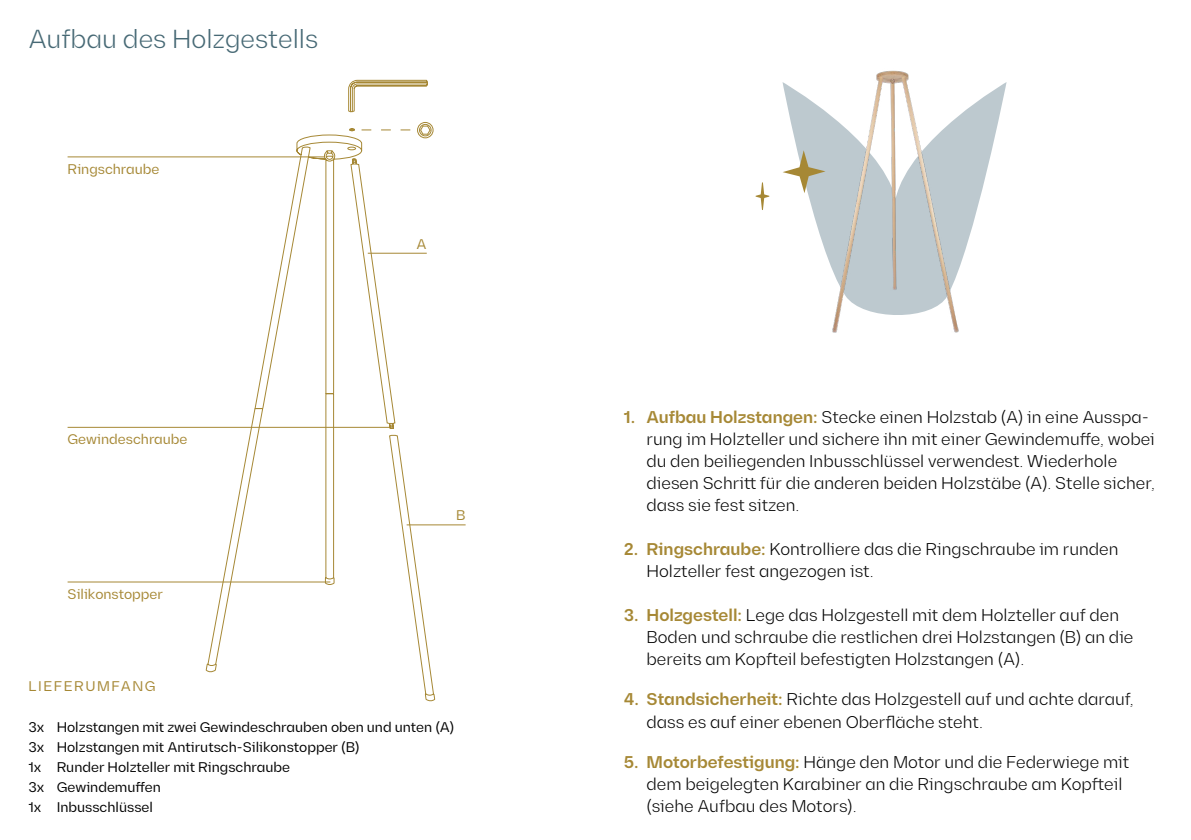
<style>
.page{position:relative;width:1191px;height:840px;background:#fff}
.page>*{position:absolute;margin:0;border:0;box-sizing:border-box;transform-origin:0 0}
.t1{font:300 26px "Diagramm";color:#476975}
.t2{font:300 17px/22px "Diagramm";color:#000}
.t3{font:14px/20px "Diagramm";color:#000}
.t4{font:14px "Diagramm";color:#a68835}
.t5{font:14px "Diagramm";letter-spacing:.11em;color:#a68835}
.s1{font-weight:600;color:#a68835}
</style>
<div class="page">
<svg style="left:205px;top:134px;width:231px;height:568px"></svg>
<svg style="left:416px;top:122px;width:18px;height:17px"></svg>
<svg style="left:349px;top:128px;width:6px;height:3px"></svg>
<svg style="left:361px;top:129px;width:49px;height:1px"></svg>
<hr style="left:68px;top:427px;width:323px;height:1px;background:#a68835">
<hr style="left:68px;top:581px;width:262px;height:1px;background:#a68835">
<hr style="left:68px;top:156px;width:257px;height:1px;background:#a68835">
<hr style="left:368px;top:253px;width:59px;height:1px;background:#a68835">
<hr style="left:406px;top:524px;width:59px;height:1px;background:#a68835">
<svg style="left:348px;top:79px;width:80px;height:34px"></svg>
<img style="left:769px;top:70px;width:238px;height:263px">
<svg style="left:782px;top:150px;width:43px;height:43px"></svg>
<svg style="left:755px;top:182px;width:14px;height:28px"></svg>
<h1 class="t1" style="left:28px;top:24px;width:291px">Aufbau des Holzgestells</h1>
<p class="t4" style="left:68px;top:160px;width:93px">Ringschraube</p>
<p class="t4" style="left:68px;top:431px;width:121px">Gewindeschraube</p>
<p class="t4" style="left:68px;top:585px;width:97px">Silikonstopper</p>
<p class="t4" style="left:417px;top:235px;width:12px">A</p>
<p class="t4" style="left:456px;top:507px;width:11px">B</p>
<p class="t5" style="left:28px;top:678px;width:129px">LIEFERUMFANG</p>
<p class="t3" style="left:28px;top:716px;width:427px">3x Holzstangen mit zwei Gewindeschrauben oben und unten (A)<br>3x Holzstangen mit Antirutsch-Silikonstopper (B)<br>1x Runder Holzteller mit Ringschraube<br>3x Gewindemuffen<br>1x Inbusschlüssel</p>
<p class="t2" style="left:646px;top:406px;width:510px;text-indent:-23px"><span class="s1">1. Aufbau Holzstangen:</span> Stecke einen Holzstab (A) in eine Ausspa&shy;rung im Holzteller und sichere ihn mit einer Gewindemuffe, wobei du den beiliegenden Inbusschlüssel verwendest. Wiederhole diesen Schritt für die anderen beiden Holzstäbe (A). Stelle sicher, dass sie fest sitzen.</p>
<p class="t2" style="left:646px;top:538px;width:473px;text-indent:-23px"><span class="s1">2. Ringschraube:</span> Kontrolliere das die Ringschraube im runden<br>Holzteller fest angezogen ist.</p>
<p class="t2" style="left:646px;top:604px;width:488px;text-indent:-23px"><span class="s1">3. Holzgestell:</span> Lege das Holzgestell mit dem Holzteller auf den<br>Boden und schraube die restlichen drei Holzstangen (B) an die bereits am Kopfteil befestigten Holzstangen (A).</p>
<p class="t2" style="left:646px;top:688px;width:488px;text-indent:-23px"><span class="s1">4. Standsicherheit:</span> Richte das Holzgestell auf und achte darauf, dass es auf einer ebenen Oberfläche steht.</p>
<p class="t2" style="left:646px;top:750px;width:484px;text-indent:-23px"><span class="s1">5. Motorbefestigung:</span> Hänge den Motor und die Federwiege mit dem beigelegten Karabiner an die Ringschraube am Kopfteil (siehe Aufbau des Motors).</p>
</div>
